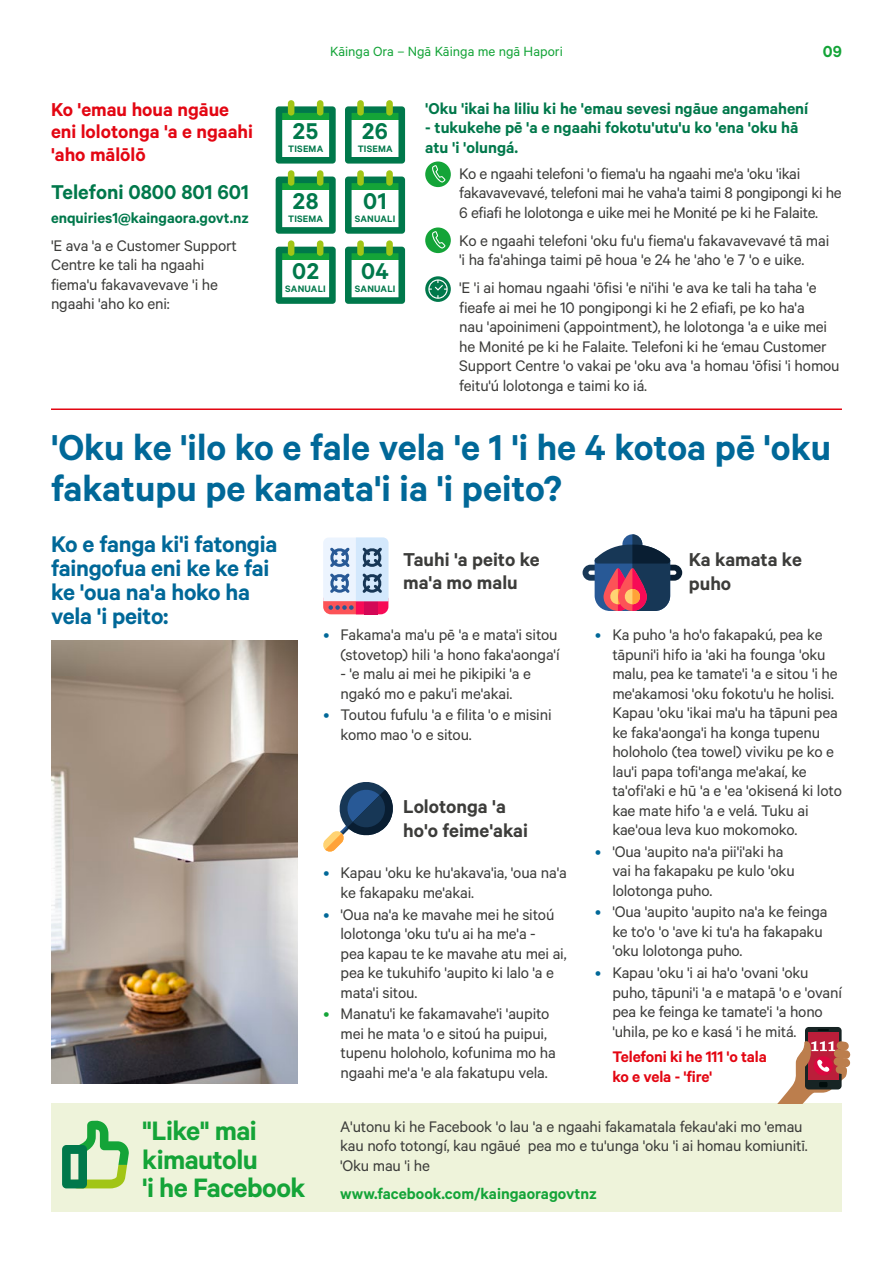
<style>
.page{position:relative;width:893px;height:1263px;background:#fff}
.page>*{position:absolute;margin:0;border:0;box-sizing:border-box;transform-origin:0 0}
.t1{font:600 40.5px/40.5px "Calibre";color:#006898}
.H1_serif{font:600 30px/28.5px "Calibre";letter-spacing:-.02em;color:#14a438}
.t2{font:600 25.65px "Calibre";letter-spacing:.02em;color:#00784b}
.Intro{font:600 25.5px/24px "Calibre";letter-spacing:-.01em;color:#006898}
.Body_12_Light{font:600 22.5px "Calibre";color:#00784b}
.Subhead_2{font:600 21px/24px "Calibre";color:#3c3c3a}
.t3{font:600 21px/22.5px "Calibre";color:#e30612}
.t4{font:600 18px "Calibre";color:#14a438}
.Body_12_Light-2{font:600 17.7px/19.5px "Calibre";color:#00784b}
.Body_12pt{font:17.25px/19.5px "Calibre";letter-spacing:-.01em;color:#3c3c3a}
.Body_12pt-2{font:600 17.25px/19.5px "Calibre";letter-spacing:-.01em;color:#e30612}
.t5{font:600 17.25px "Calibre";color:#14a438}
.Body_12_Light-3{font:600 16.5px "Calibre";color:#00784b}
.t6{font:15px "Calibre";color:#14a438}
.t7{font:600 10.5px "Calibre";letter-spacing:.02em;color:#00784b}
.s1{color:#006898}
.s2{color:#14a438}
</style>
<div class="page">
<div style="left:51px;top:1103px;width:791px;height:109px;background:#eef3da"></div>
<hr style="left:51px;top:408px;width:791px;height:2px;background:#e30612">
<svg style="left:62px;top:1120px;width:67px;height:68px"></svg>
<svg style="left:323px;top:537px;width:65px;height:77px;background:#beb2cb"></svg>
<svg style="left:323px;top:782px;width:70px;height:70px"></svg>
<svg style="left:583px;top:534px;width:99px;height:77px"></svg>
<div style="left:805px;top:1027px;width:37px;height:62px;background:#172424;border-radius:4px"></div>
<div style="left:808px;top:1032px;width:31px;height:48px;background:#bb1e3a"></div>
<svg style="left:818px;top:1029px;width:11px;height:2px"></svg>
<svg style="left:778px;top:1040px;width:72px;height:63px"></svg>
<div style="left:425px;top:161px;width:26px;height:26px;background:#14a438;border-radius:50%"></div>
<svg style="left:432px;top:165px;width:13px;height:18px"></svg>
<div style="left:425px;top:227px;width:26px;height:26px;background:#14a438;border-radius:50%"></div>
<svg style="left:432px;top:231px;width:13px;height:17px"></svg>
<svg style="left:425px;top:276px;width:26px;height:26px"></svg>
<svg style="left:428px;top:279px;width:20px;height:20px"></svg>
<svg style="left:276px;top:106px;width:60px;height:58px"></svg>
<div style="left:288px;top:100px;width:6px;height:16px;background:#a1c515;border-radius:3px"></div>
<div style="left:317px;top:100px;width:6px;height:16px;background:#a1c515;border-radius:3px"></div>
<svg style="left:345px;top:106px;width:60px;height:58px"></svg>
<div style="left:357px;top:100px;width:7px;height:16px;background:#a1c515;border-radius:3px"></div>
<div style="left:386px;top:100px;width:7px;height:16px;background:#a1c515;border-radius:3px"></div>
<svg style="left:276px;top:177px;width:60px;height:57px"></svg>
<div style="left:288px;top:170px;width:6px;height:16px;background:#a1c515;border-radius:3px"></div>
<div style="left:317px;top:170px;width:6px;height:16px;background:#a1c515;border-radius:3px"></div>
<svg style="left:345px;top:177px;width:60px;height:57px"></svg>
<div style="left:357px;top:170px;width:7px;height:16px;background:#a1c515;border-radius:3px"></div>
<div style="left:386px;top:170px;width:7px;height:16px;background:#a1c515;border-radius:3px"></div>
<svg style="left:276px;top:247px;width:60px;height:57px"></svg>
<div style="left:288px;top:240px;width:6px;height:16px;background:#a1c515;border-radius:3px"></div>
<div style="left:317px;top:240px;width:6px;height:16px;background:#a1c515;border-radius:3px"></div>
<svg style="left:345px;top:247px;width:60px;height:57px"></svg>
<div style="left:357px;top:240px;width:7px;height:16px;background:#a1c515;border-radius:3px"></div>
<div style="left:386px;top:240px;width:7px;height:16px;background:#a1c515;border-radius:3px"></div>
<img style="left:51px;top:641px;width:247px;height:442px">
<h3 class="t3" style="left:51px;top:97px;width:203px">Ko 'emau houa ngāue eni lolotonga 'a e ngaahi 'aho mālōlō</h3>
<p class="Body_12_Light" style="left:51px;top:179px;width:200px">Telefoni 0800 801 601</p>
<p class="Body_12_Light-3" style="left:51px;top:208px;width:199px">enquiries1@kaingaora.govt.nz</p>
<p class="Body_12pt" style="left:51px;top:235px;width:187px">'E ava 'a e Customer Support<br>Centre ke tali ha ngaahi fiema'u fakavavevave 'i he ngaahi 'aho ko eni:</p>
<p class="t6" style="left:330px;top:42px;width:234px">Kāinga Ora – Ngā Kāinga me ngā Hapori</p>
<p class="t4" style="left:823px;top:41px;width:21px">09</p>
<p class="t2" style="left:293px;top:116px;width:27px">25</p>
<p class="t7" style="left:288px;top:142px;width:37px">TISEMA</p>
<p class="t2" style="left:362px;top:116px;width:27px">26</p>
<p class="t7" style="left:358px;top:142px;width:37px">TISEMA</p>
<p class="Body_12_Light-2" style="left:425px;top:98px;width:385px">'Oku 'ikai ha liliu ki he 'emau sevesi ngāue angamahení</p>
<p class="Body_12_Light-2" style="left:425px;top:117px;width:375px">- tukukehe pē 'a e ngaahi fokotu'utu'u ko 'ena 'oku hā atu 'i 'olungá.</p>
<p class="t2" style="left:293px;top:186px;width:27px">28</p>
<p class="t7" style="left:288px;top:212px;width:37px">TISEMA</p>
<p class="t2" style="left:292px;top:256px;width:28px">02</p>
<p class="t7" style="left:285px;top:282px;width:42px">SANUALI</p>
<p class="t2" style="left:363px;top:186px;width:25px">01</p>
<p class="t7" style="left:355px;top:212px;width:42px">SANUALI</p>
<p class="t2" style="left:361px;top:256px;width:29px">04</p>
<p class="t7" style="left:355px;top:282px;width:42px">SANUALI</p>
<p class="Body_12pt" style="left:459px;top:163px;width:384px">Ko e ngaahi telefoni 'o fiema'u ha ngaahi me'a 'oku 'ikai fakavavevavé, telefoni mai he vaha'a taimi 8 pongipongi ki he<br>6 efiafi he lolotonga e uike mei he Monité pe ki he Falaite.</p>
<p class="Body_12pt" style="left:459px;top:230px;width:372px">Ko e ngaahi telefoni 'oku fu'u fiema'u fakavavevavé tā mai 'i ha fa'ahinga taimi pē houa 'e 24 he 'aho 'e 7 'o e uike.</p>
<p class="Body_12pt" style="left:459px;top:278px;width:382px">'E 'i ai homau ngaahi 'ōfisi 'e ni'ihi 'e ava ke tali ha taha 'e fieafe ai mei he 10 pongipongi ki he 2 efiafi, pe ko ha'a<br>nau 'apoinimeni (appointment), he lolotonga 'a e uike mei he Monité pe ki he Falaite. Telefoni ki he ‘emau Customer Support Centre 'o vakai pe 'oku ava 'a homau 'ōfisi 'i homou feitu'ú lolotonga e taimi ko iá.</p>
<h2 class="t1" style="left:51px;top:426px;width:782px">'Oku ke 'ilo ko e fale vela 'e 1 'i he 4 kotoa pē 'oku fakatupu pe kamata'i ia 'i peito?</h2>
<p class="Intro" style="left:51px;top:532px;width:228px">Ko e fanga ki'i fatongia faingofua eni ke ke fai ke 'oua na'a hoko ha vela 'i peito:</p>
<p class="Subhead_2" style="left:403px;top:548px;width:138px;line-height:22.5px">Tauhi 'a peito ke ma'a mo malu</p>
<p class="Subhead_2" style="left:689px;top:547px;width:114px">Ka kamata ke puho</p>
<p class="Body_12pt" style="left:612px;top:624px;width:231px;text-indent:-17px"><span class="s1">•</span> Ka puho 'a ho'o fakapakú, pea ke tāpuni'i hifo ia 'aki ha founga 'oku malu, pea ke tamate'i 'a e sitou 'i he me'akamosi 'oku fokotu'u he holisi.<br>Kapau 'oku 'ikai ma'u ha tāpuni pea ke faka'aonga'i ha konga tupenu holoholo (tea towel) viviku pe ko e lau'i papa tofi'anga me'akaí, ke ta'ofi'aki e hū 'a e 'ea 'okisená ki loto kae mate hifo 'a e velá. Tuku ai kae'oua leva kuo mokomoko.</p>
<p class="Body_12pt" style="left:612px;top:841px;width:184px;text-indent:-17px"><span class="s1">•</span> 'Oua 'aupito na'a pii'i'aki ha vai ha fakapaku pe kulo 'oku lolotonga puho.</p>
<p class="Body_12pt" style="left:612px;top:902px;width:217px;text-indent:-17px"><span class="s1">•</span> 'Oua 'aupito 'aupito na'a ke feinga ke to'o 'o 'ave ki tu'a ha fakapaku 'oku lolotonga puho.</p>
<p class="Body_12pt" style="left:612px;top:962px;width:231px;text-indent:-17px"><span class="s1">•</span> Kapau 'oku 'i ai ha'o 'ovani 'oku puho, tāpuni'i 'a e matapā 'o e 'ovaní pea ke feinga ke tamate'i 'a hono 'uhila, pe ko e kasá 'i he mitá.</p>
<p class="Body_12pt-2" style="left:612px;top:1047px;width:156px">Telefoni ki he 111 'o tala ko e vela - 'fire'</p>
<p class="Body_12pt" style="left:323px;top:624px;width:238px;text-align:right"><span class="s1">•</span> Fakama'a ma'u pē 'a e mata'i sitou (stovetop) hili 'a hono faka'aonga'í</p>
<p class="Body_12pt" style="left:340px;top:663px;width:192px">- 'e malu ai mei he pikipiki 'a e ngakó mo e paku'i me'akai.</p>
<p class="Body_12pt" style="left:340px;top:704px;width:213px;text-indent:-17px"><span class="s1">•</span> Toutou fufulu 'a e filita 'o e misini komo mao 'o e sitou.</p>
<p class="Subhead_2" style="left:403px;top:793px;width:126px">Lolotonga 'a ho'o feime'akai</p>
<p class="Body_12pt" style="left:340px;top:863px;width:228px;text-indent:-17px"><span class="s1">•</span> Kapau 'oku ke hu'akava'ia, 'oua na'a ke fakapaku me'akai.</p>
<p class="Body_12pt" style="left:340px;top:904px;width:228px;text-indent:-17px"><span class="s1">•</span> 'Oua na'a ke mavahe mei he sitoú lolotonga 'oku tu'u ai ha me'a -<br>pea kapau te ke mavahe atu mei ai, pea ke tukuhifo 'aupito ki lalo 'a e mata'i sitou.</p>
<p class="Body_12pt" style="left:340px;top:1003px;width:217px;text-indent:-17px"><span class="s2">•</span> Manatu'i ke fakamavahe'i 'aupito mei he mata 'o e sitoú ha puipui, tupenu holoholo, kofunima mo ha ngaahi me'a 'e ala fakatupu vela.</p>
<p class="H1_serif" style="left:142px;top:1115px;width:165px">"Like" mai kimautolu<br>'i he Facebook</p>
<p class="Body_12pt" style="left:340px;top:1116px;width:469px">A'utonu ki he Facebook 'o lau 'a e ngaahi fakamatala fekau'aki mo 'emau kau nofo totongí, kau ngāué pea mo e tu'unga 'oku 'i ai homau komiunitī. 'Oku mau 'i he</p>
<p class="t5" style="left:340px;top:1183px;width:258px">www.facebook.com/kaingaoragovtnz</p>
</div>
